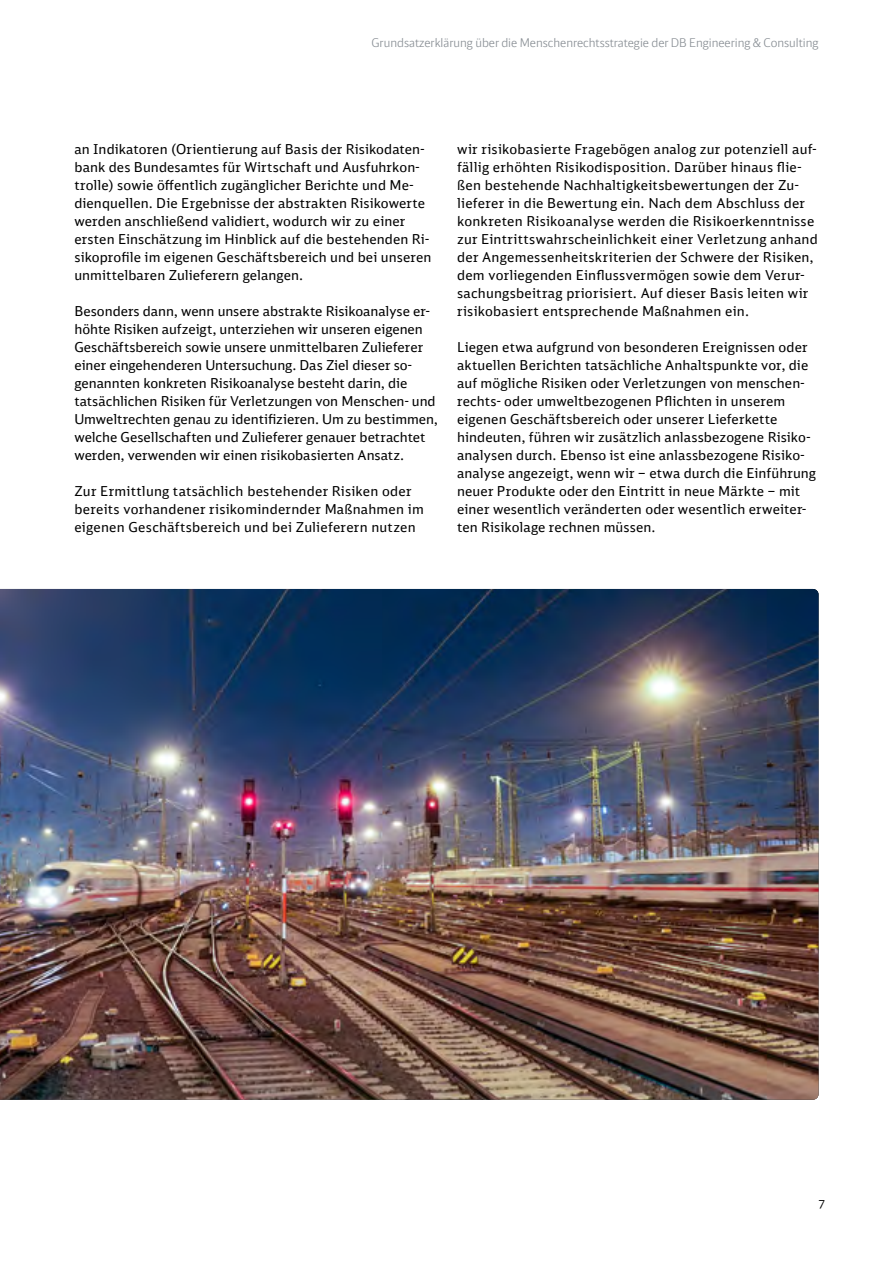
<style>
.page{position:relative;width:893px;height:1263px;background:#fff}
.page>*{position:absolute;margin:0;border:0;box-sizing:border-box;transform-origin:0 0}
.t1{font:13.5px/18px "DB Sans";letter-spacing:.01em;color:#000}
.t2{font:300 12px "DB Neo Head";color:#878d93}
.t3{font:11.25px "DB Sans";color:#000}
</style>
<div class="page">
<img style="left:0;top:589px;width:819px;height:511px">
<p class="t2" style="left:372px;top:35px;width:448px">Grundsatzerklärung über die Menschenrechtsstrategie der DB Engineering &amp; Consulting</p>
<p class="t1" style="left:74px;top:140px;width:359px">an Indikatoren (Orientierung auf Basis der Risikodaten&shy;bank des Bundesamtes für Wirtschaft und Ausfuhrkon&shy;trolle) sowie öffentlich zugänglicher Berichte und Me&shy;dienquellen. Die Ergebnisse der abstrakten Risikowerte werden anschließend validiert, wodurch wir zu einer ersten Einschätzung im Hinblick auf die bestehenden Ri&shy;sikoprofile im eigenen Geschäftsbereich und bei unseren unmittelbaren Zulieferern gelangen.</p>
<p class="t1" style="left:74px;top:302px;width:365px">Besonders dann, wenn unsere abstrakte Risikoanalyse er&shy;höhte Risiken aufzeigt, unterziehen wir unseren eigenen Geschäftsbereich sowie unsere unmittelbaren Zulieferer einer eingehenderen Untersuchung. Das Ziel dieser so&shy;genannten konkreten Risikoanalyse besteht darin, die tatsächlichen Risiken für Verletzungen von Menschen- und Umweltrechten genau zu identifizieren. Um zu bestimmen, welche Gesellschaften und Zulieferer genauer betrachtet werden, verwenden wir einen risikobasierten Ansatz.</p>
<p class="t1" style="left:74px;top:482px;width:351px">Zur Ermittlung tatsächlich bestehender Risiken oder bereits vorhandener risikomindernder Maßnahmen im eigenen Geschäftsbereich und bei Zulieferern nutzen</p>
<p class="t1" style="left:457px;top:140px;width:362px">wir risikobasierte Fragebögen analog zur potenziell auf&shy;fällig erhöhten Risikodisposition. Darüber hinaus flie&shy;ßen bestehende Nachhaltigkeitsbewertungen der Zu&shy;lieferer in die Bewertung ein. Nach dem Abschluss der konkreten Risikoanalyse werden die Risikoerkenntnisse zur Eintrittswahrscheinlichkeit einer Verletzung anhand der Angemessenheitskriterien der Schwere der Risiken, dem vorliegenden Einflussvermögen sowie dem Verur&shy;sachungsbeitrag priorisiert. Auf dieser Basis leiten wir risikobasiert entsprechende Maßnahmen ein.</p>
<p class="t1" style="left:457px;top:338px;width:360px">Liegen etwa aufgrund von besonderen Ereignissen oder aktuellen Berichten tatsächliche Anhaltspunkte vor, die auf mögliche Risiken oder Verletzungen von menschen&shy;rechts- oder umweltbezogenen Pflichten in unserem eigenen Geschäftsbereich oder unserer Lieferkette hindeuten, führen wir zusätzlich anlassbezogene Risiko&shy;analysen durch. Ebenso ist eine anlassbezogene Risiko&shy;analyse angezeigt, wenn wir – etwa durch die Einführung neuer Produkte oder den Eintritt in neue Märkte – mit einer wesentlich veränderten oder wesentlich erweiter&shy;ten Risikolage rechnen müssen.</p>
<p class="t3" style="left:819px;top:1197px;width:8px">7</p>
</div>
